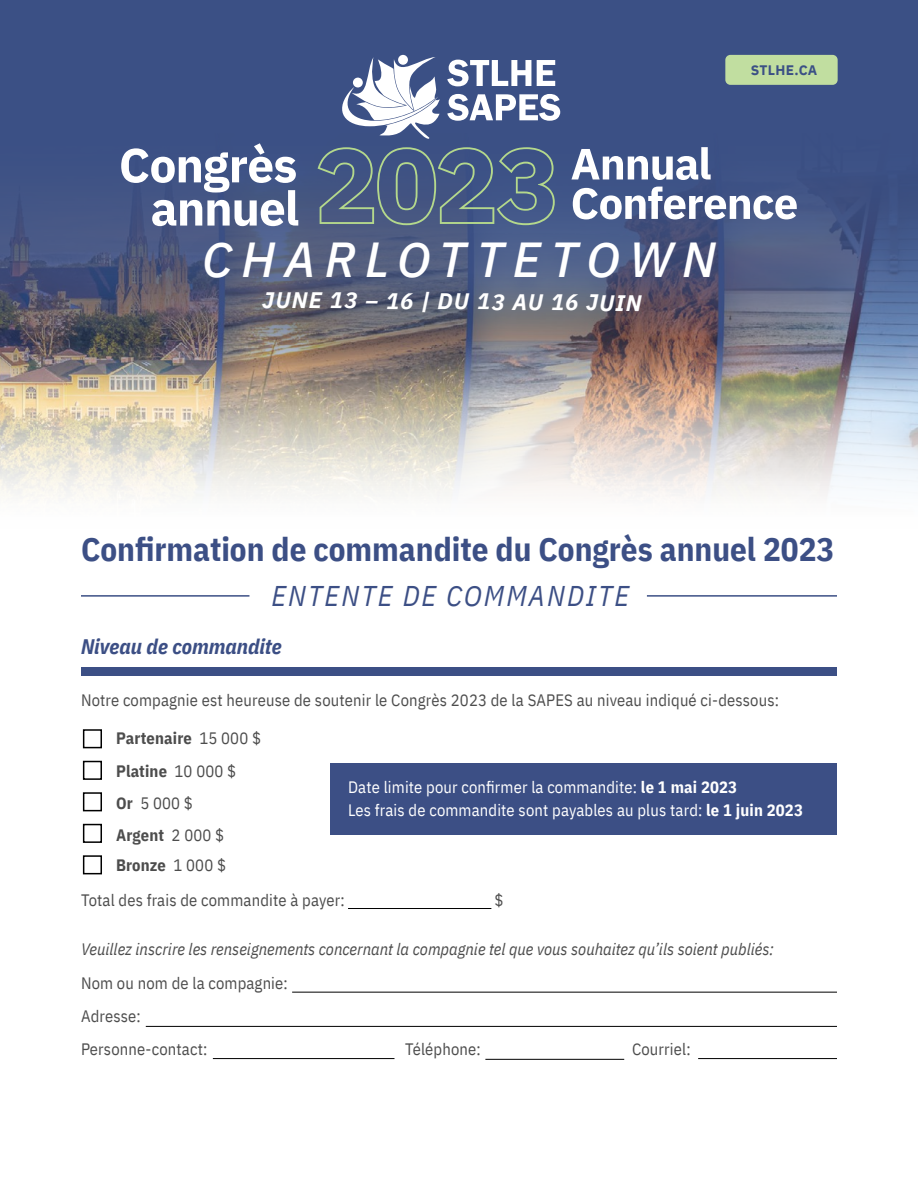
<style>
.page{position:relative;width:918px;height:1188px;background:#fff}
.page>*{position:absolute;margin:0;border:0;box-sizing:border-box;transform-origin:0 0}
.t1{font:italic 500 49.05px "IBM Plex Sans";letter-spacing:.185em;color:#fff}
.t2{font:700 33px "IBM Plex Sans Cond";color:#3c4f85}
.t3{font:italic 28.5px "IBM Plex Sans Cond";letter-spacing:.075em;color:#3c4f85}
.t4{font:italic 700 22.5px "IBM Plex Sans";color:#fff}
.t5{font:italic 700 21px "IBM Plex Sans Cond";color:#3c4f85}
.t6{font:16.5px/33px "IBM Plex Sans Cond";letter-spacing:.01em;color:#4d4d4d}
.t7{font:16.5px/23px "IBM Plex Sans Cond";letter-spacing:.01em;color:#fff}
.t8{font:italic 16.5px "IBM Plex Sans Cond";color:#4d4d4d}
.t9{font:700 16.5px "IBM Plex Sans Cond";letter-spacing:.01em;color:#4d4d4d}
.t10{font:700 13.8px "IBM Plex Sans";letter-spacing:.025em;color:#3b5085}
.s1{font-weight:400}
.s2{font-weight:700}
</style>
<div class="page">
<div style="left:81px;top:667px;width:756px;height:9px;background:#3c4f85"></div>
<div style="left:330px;top:764px;width:507px;height:71px;background:#3c4f85"></div>
<hr style="left:348px;top:908px;width:143px;height:1px;background:#000">
<hr style="left:213px;top:1058px;width:182px;height:1px;background:#000">
<hr style="left:485px;top:1059px;width:139px;height:1px;background:#000">
<hr style="left:698px;top:1058px;width:139px;height:1px;background:#000">
<hr style="left:146px;top:1026px;width:691px;height:1px;background:#000">
<hr style="left:292px;top:992px;width:545px;height:1px;background:#000">
<hr style="left:81px;top:595px;width:168px;height:2px;background:#3c4f85">
<hr style="left:647px;top:595px;width:190px;height:2px;background:#3c4f85">
<img style="left:0;top:415px;width:918px;height:81px">
<img style="left:0;top:112px;width:918px;height:303px">
<div style="left:0;top:0;width:918px;height:112px;background:#3b5085"></div>
<svg style="left:318px;top:147px;width:237px;height:78px"></svg>
<svg style="left:121px;top:143px;width:177px;height:83px"></svg>
<svg style="left:571px;top:147px;width:140px;height:33px"></svg>
<svg style="left:573px;top:187px;width:224px;height:32px"></svg>
<svg style="left:447px;top:60px;width:84px;height:26px"></svg>
<svg style="left:537px;top:60px;width:18px;height:26px"></svg>
<svg style="left:447px;top:94px;width:113px;height:27px"></svg>
<svg style="left:398px;top:55px;width:10px;height:10px"></svg>
<svg style="left:335px;top:57px;width:105px;height:82px"></svg>
<div style="left:183px;top:231px;width:555px;height:79px;background:#3c4f85;opacity:.74"></div>
<div style="left:230px;top:269px;width:446px;height:92px;background:#000;opacity:.8"></div>
<div style="left:725px;top:55px;width:113px;height:30px;background:#c1dea0;border-radius:5px"></div>
<div style="left:83px;top:855px;width:19px;height:19px;border:2px solid #000"></div>
<div style="left:83px;top:824px;width:19px;height:19px;border:2px solid #000"></div>
<div style="left:83px;top:761px;width:19px;height:19px;border:2px solid #000"></div>
<div style="left:83px;top:792px;width:19px;height:19px;border:2px solid #000"></div>
<div style="left:83px;top:729px;width:19px;height:19px;border:2px solid #000"></div>
<p class="t10" style="left:751px;top:59px;width:68px">STLHE.CA</p>
<h1 class="t1" style="left:202px;top:221px;width:515px">CHARLOTTETOWN</h1>
<h3 class="t4" style="left:263px;top:280px;width:381px;rotate:1deg">JUNE 13 – 16 | DU 13 AU 16 JUIN</h3>
<h2 class="t2" style="left:81px;top:523px;width:755px">Confirmation de commandite du Congrès annuel 2023</h2>
<h3 class="t3" style="left:271px;top:574px;width:359px">ENTENTE DE COMMANDITE</h3>
<p class="t5" style="left:81px;top:629px;width:202px">Niveau de commandite</p>
<p class="t6" style="left:81px;top:683px;width:700px">Notre compagnie est heureuse de soutenir le Congrès 2023 de la SAPES au niveau indiqué ci-dessous:</p>
<p class="t9" style="left:116px;top:725px;width:146px">Partenaire <span class="s1">15 000 $</span></p>
<p class="t9" style="left:116px;top:758px;width:122px">Platine <span class="s1">10 000 $</span></p>
<p class="t6" style="left:116px;top:786px;width:111px;line-height:31.3px"><span class="s2">Or</span> 5 000 $<br><span class="s2">Argent</span> 2 000 $<br><span class="s2">Bronze</span> 1 000 $</p>
<p class="t7" style="left:348px;top:774px;width:456px">Date limite pour confirmer la commandite: <span class="s2">le 1 mai 2023<br></span>Les frais de commandite sont payables au plus tard: <span class="s2">le 1 juin 2023</span></p>
<p class="t6" style="left:81px;top:883px;width:265px">Total des frais de commandite à payer:</p>
<p class="t6" style="left:494px;top:883px;width:10px">$</p>
<p class="t8" style="left:81px;top:937px;width:694px">Veuillez inscrire les renseignements concernant la compagnie tel que vous souhaitez qu’ils soient publiés:</p>
<p class="t6" style="left:81px;top:965px;width:208px">Nom ou nom de la compagnie:<br>Adresse:<br>Personne-contact:</p>
<p class="t6" style="left:405px;top:1031px;width:77px">Téléphone:</p>
<p class="t6" style="left:632px;top:1031px;width:60px">Courriel:</p>
</div>
